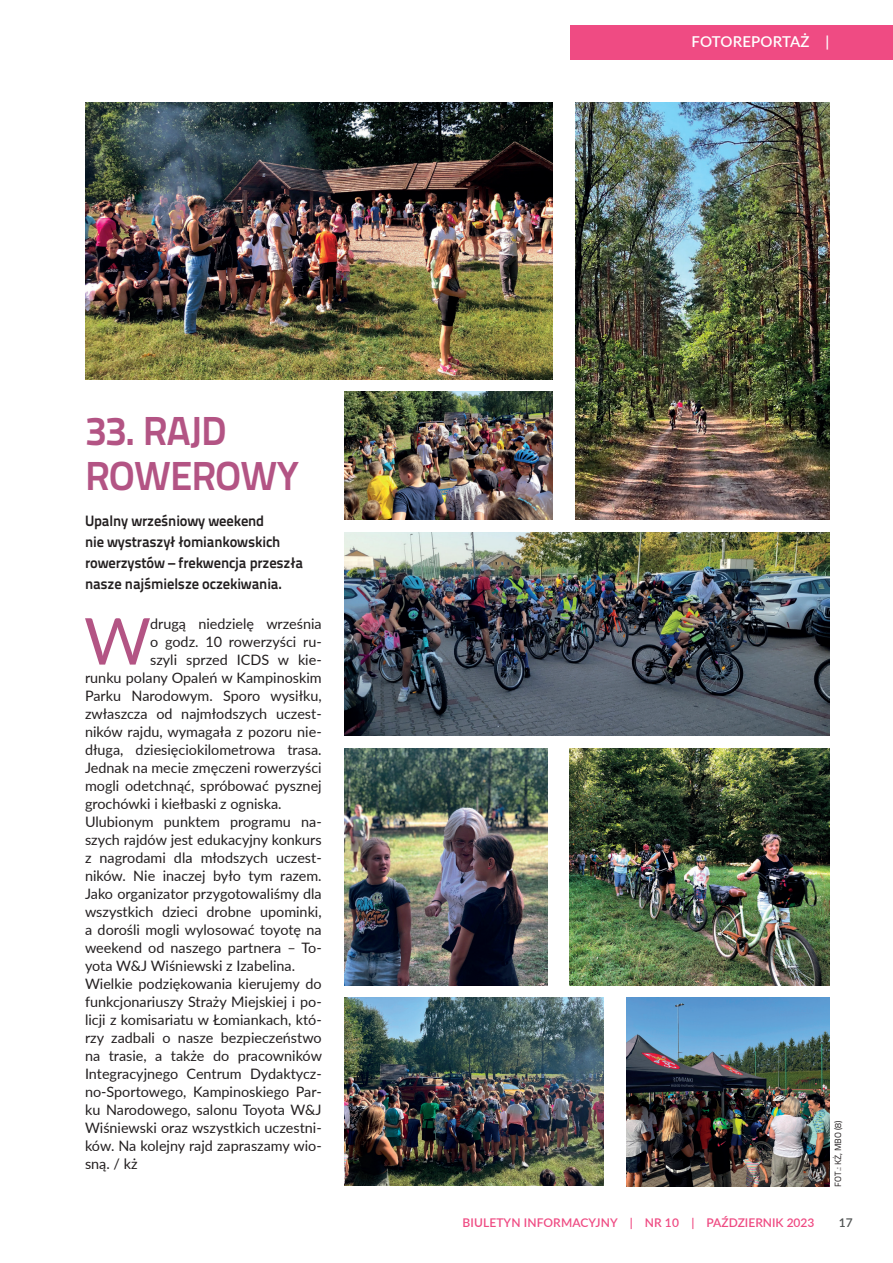
<style>
.page{position:relative;width:893px;height:1263px;background:#fff}
.page>*{position:absolute;margin:0;border:0;box-sizing:border-box;transform-origin:0 0}
.t1{font:64.65px "Lato";color:#b35484}
.t2{font:700 40.5px/45px "Titillium Text 22 L";letter-spacing:-.03em;color:#b35484}
.t3{font:700 15px/21px "Titillium Text 22 L";letter-spacing:-.01em;color:#231f20}
.t4{font:600 15px "Lato";letter-spacing:.01em;color:#fff}
.t5{font:14.4px "Lato";color:#231f20}
.t6{font:600 12px "Lato";letter-spacing:.01em;color:#ef4b83}
.t7{font:600 12px "Lato";color:#4f5252}
.t8{font:9px "Titillium Text 22 L";color:#231f20}
</style>
<div class="page">
<div style="left:570px;top:26px;width:323px;height:34px;background:#ef4b83"></div>
<img style="left:626px;top:998px;width:203px;height:188px">
<img style="left:85px;top:102px;width:468px;height:277px">
<img style="left:570px;top:749px;width:259px;height:236px">
<img style="left:344px;top:532px;width:485px;height:204px">
<img style="left:344px;top:998px;width:260px;height:187px">
<img style="left:575px;top:102px;width:254px;height:418px">
<img style="left:344px;top:392px;width:209px;height:128px">
<img style="left:344px;top:749px;width:203px;height:236px">
<p class="t4" style="left:692px;top:31px;width:139px">FOTOREPORTAŻ |</p>
<h2 class="t2" style="left:85px;top:405px;width:216px">33. RAJD<br>ROWEROWY</h2>
<p class="t3" style="left:85px;top:509px;width:220px">Upalny wrześniowy weekend<br>nie wystraszył łomiankowskich rowerzystów – frekwencja przeszła nasze najśmielsze oczekiwania.</p>
<h1 class="t1" style="left:84px;top:595px;width:68px">W</h1>
<p class="t5" style="left:150px;top:613px;width:173px">drugą niedzielę września</p>
<p class="t5" style="left:150px;top:631px;width:173px">o godz. 10 rowerzyści ru-</p>
<p class="t5" style="left:150px;top:649px;width:173px">szyli sprzed ICDS w kie-</p>
<p class="t5" style="left:85px;top:667px;width:238px">runku polany Opaleń w Kampinoskim</p>
<p class="t5" style="left:85px;top:685px;width:238px">Parku Narodowym. Sporo wysiłku,</p>
<p class="t5" style="left:85px;top:703px;width:238px">zwłaszcza od najmłodszych uczest-</p>
<p class="t5" style="left:85px;top:721px;width:238px">ników rajdu, wymagała z pozoru nie-</p>
<p class="t5" style="left:85px;top:739px;width:238px">długa, dziesięciokilometrowa trasa.</p>
<p class="t5" style="left:85px;top:757px;width:238px">Jednak na mecie zmęczeni rowerzyści</p>
<p class="t5" style="left:85px;top:775px;width:238px">mogli odetchnąć, spróbować pysznej</p>
<p class="t5" style="left:85px;top:793px;width:198px">grochówki i kiełbaski z ogniska.</p>
<p class="t5" style="left:85px;top:811px;width:238px">Ulubionym punktem programu na-</p>
<p class="t5" style="left:85px;top:829px;width:238px">szych rajdów jest edukacyjny konkurs</p>
<p class="t5" style="left:85px;top:847px;width:238px">z nagrodami dla młodszych uczest-</p>
<p class="t5" style="left:85px;top:865px;width:238px">ników. Nie inaczej było tym razem.</p>
<p class="t5" style="left:85px;top:883px;width:238px">Jako organizator przygotowaliśmy dla</p>
<p class="t5" style="left:85px;top:901px;width:238px">wszystkich dzieci drobne upominki,</p>
<p class="t5" style="left:85px;top:919px;width:238px">a dorośli mogli wylosować toyotę na</p>
<p class="t5" style="left:85px;top:937px;width:238px">weekend od naszego partnera – To-</p>
<p class="t5" style="left:85px;top:955px;width:212px">yota W&amp;J Wiśniewski z Izabelina.</p>
<p class="t5" style="left:85px;top:973px;width:238px">Wielkie podziękowania kierujemy do</p>
<p class="t5" style="left:85px;top:991px;width:238px">funkcjonariuszy Straży Miejskiej i po-</p>
<p class="t5" style="left:85px;top:1009px;width:238px">licji z komisariatu w Łomiankach, któ-</p>
<p class="t5" style="left:85px;top:1027px;width:238px">rzy zadbali o nasze bezpieczeństwo</p>
<p class="t5" style="left:85px;top:1045px;width:238px">na trasie, a także do pracowników</p>
<p class="t5" style="left:85px;top:1063px;width:238px">Integracyjnego Centrum Dydaktycz-</p>
<p class="t5" style="left:85px;top:1081px;width:238px">no-Sportowego, Kampinoskiego Par-</p>
<p class="t5" style="left:85px;top:1099px;width:238px">ku Narodowego, salonu Toyota W&amp;J</p>
<p class="t5" style="left:85px;top:1117px;width:238px">Wiśniewski oraz wszystkich uczestni-</p>
<p class="t5" style="left:85px;top:1135px;width:238px">ków. Na kolejny rajd zapraszamy wio-</p>
<p class="t5" style="left:85px;top:1153px;width:54px">sną. / kż</p>
<p class="t8" style="left:831px;top:1186px;width:67px;rotate:-90deg">FOT.: KŻ, MBO (8)</p>
<p class="t6" style="left:462px;top:1213px;width:353px">BIULETYN INFORMACYJNY | NR 10 | PAŹDZIERNIK 2023</p>
<p class="t7" style="left:839px;top:1213px;width:15px">17</p>
</div>
